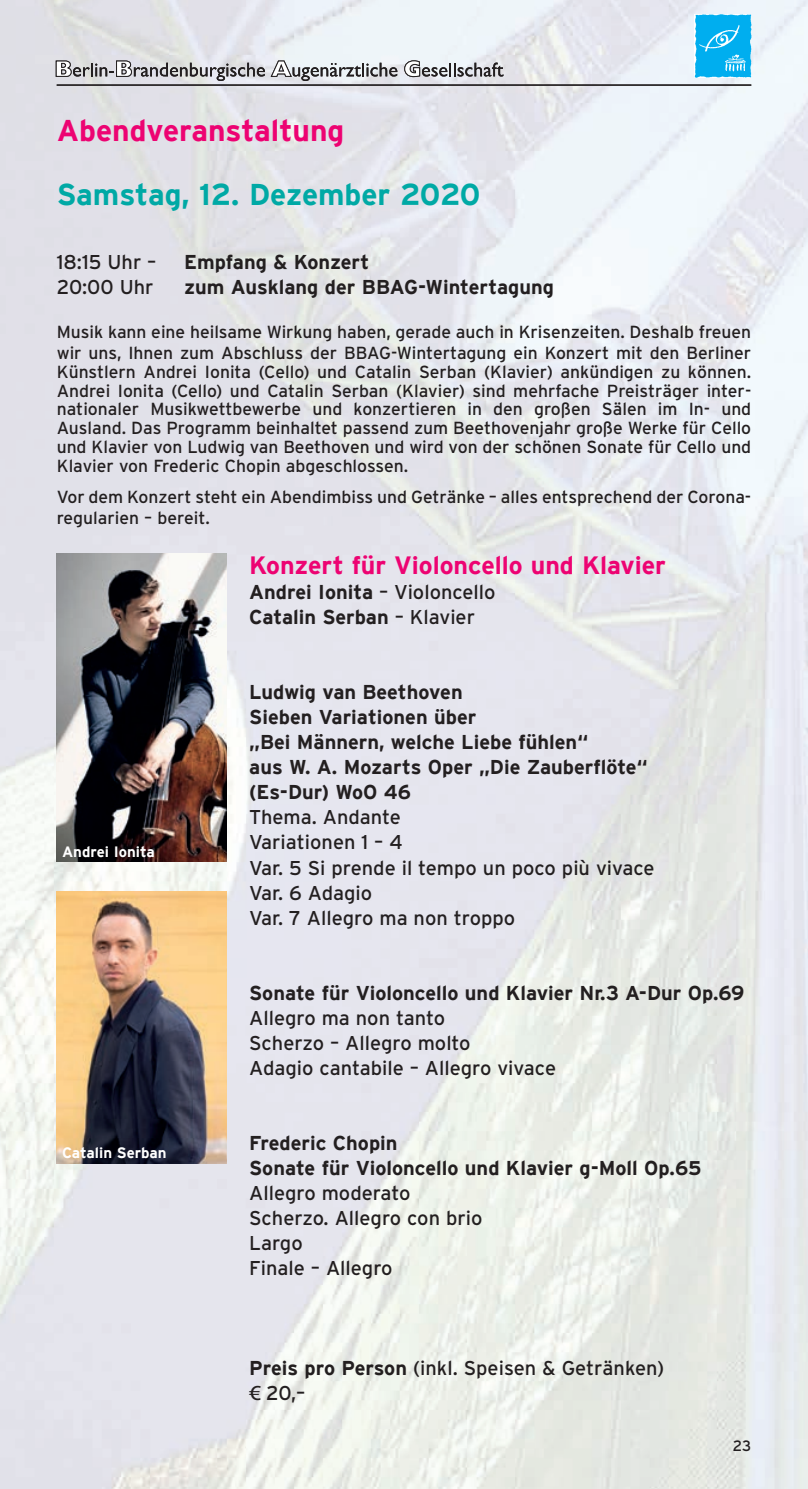
<style>
.page{position:relative;width:808px;height:1489px;background:#fff}
.page>*{position:absolute;margin:0;border:0;box-sizing:border-box;transform-origin:0 0}
.t1{font:700 30px "Interstate";color:#00a9a5}
.t2{font:700 30px "Interstate";color:#ed0372}
.t3{font:700 25px "Interstate";color:#ed0372}
.t4{font:700 20px/25px "Interstate";color:#231f20}
.t5{font:20px/25px "Interstate";color:#231f20}
.t6{font:17.5px/18.8px "Interstate";color:#231f20}
.t7{font:700 15px "Interstate";color:#fff}
.t8{font:15px "Interstate";color:#231f20}
.s1{font-weight:400}
.s2{font-weight:700}
.s3{font-family:"Linotype Euro Font Ato F"}
</style>
<div class="page">
<img style="left:0;top:0;width:808px;height:1488px">
<svg style="left:55px;top:60px;width:342px;height:21px;background:#b7b8bb"></svg>
<svg style="left:404px;top:60px;width:99px;height:17px;background:#acadb0"></svg>
<hr style="left:57px;top:84px;width:694px;height:2px;background:#231f20">
<img style="left:694px;top:14px;width:57px;height:63px">
<img style="left:57px;top:553px;width:170px;height:308px">
<img style="left:57px;top:891px;width:170px;height:272px">
<h1 class="t2" style="left:57px;top:113px;width:289px">Abendveranstaltung</h1>
<h1 class="t1" style="left:57px;top:178px;width:425px">Samstag, 12. Dezember 2020</h1>
<p class="t5" style="left:57px;top:249px;width:101px">18:15 Uhr –</p>
<p class="t4" style="left:184px;top:249px;width:187px">Empfang &amp; Konzert</p>
<p class="t5" style="left:57px;top:274px;width:98px">20:00 Uhr</p>
<p class="t4" style="left:184px;top:274px;width:371px">zum Ausklang der BBAG-Wintertagung</p>
<p class="t6" style="left:57px;top:321px;width:696px;line-height:21.2px">Musik kann eine heilsame Wirkung haben, gerade auch in Krisenzeiten. Deshalb freuen wir uns, Ihnen zum Abschluss der BBAG-Wintertagung ein Konzert mit den Berliner</p>
<p class="t6" style="left:57px;top:362px;width:696px;text-align:justify">Künstlern Andrei Ionita (Cello) und Catalin Serban (Klavier) ankündigen zu können.<br>Andrei Ionita (Cello) und Catalin Serban (Klavier) sind mehrfache Preisträger inter&shy;nationaler Musikwettbewerbe und konzertieren in den großen Sälen im In- und Ausland. Das Programm beinhaltet passend zum Beethovenjahr große Werke für Cello und Klavier von Ludwig van Beethoven und wird von der schönen Sonate für Cello und Klavier von Frederic Chopin abgeschlossen.</p>
<p class="t6" style="left:57px;top:486px;width:696px;line-height:21.2px">Vor dem Konzert steht ein Abendimbiss und Getränke – alles entsprechend der Corona&shy;regularien – bereit.</p>
<h2 class="t3" style="left:249px;top:551px;width:418px">Konzert für Violoncello und Klavier</h2>
<p class="t4" style="left:249px;top:579px;width:248px">Andrei Ionita <span class="s1">– Violoncello<br></span>Catalin Serban <span class="s1">– Klavier</span></p>
<p class="t7" style="left:62px;top:842px;width:94px">Andrei Ionita</p>
<p class="t7" style="left:62px;top:1144px;width:106px">Catalin Serban</p>
<p class="t4" style="left:249px;top:679px;width:400px">Ludwig van Beethoven<br>Sieben Variationen über<br>„Bei Männern, welche Liebe fühlen“<br>aus W. A. Mozarts Oper „Die Zauberflöte“ (Es-Dur) WoO 46</p>
<p class="t5" style="left:249px;top:804px;width:407px">Thema. Andante<br>Variationen 1 – 4<br>Var. 5 Si prende il tempo un poco più vivace<br>Var. 6 Adagio<br>Var. 7 Allegro ma non troppo</p>
<p class="t4" style="left:249px;top:979px;width:497px">Sonate fü r Violoncello und Klavier Nr.3 A-Dur Op.69</p>
<p class="t5" style="left:249px;top:1004px;width:308px">Allegro ma non tanto<br>Scherzo – Allegro molto<br>Adagio cantabile – Allegro vivace</p>
<p class="t4" style="left:249px;top:1129px;width:454px">Frederic Chopin<br>Sonate für Violoncello und Klavier g-Moll Op.65</p>
<p class="t5" style="left:249px;top:1179px;width:235px">Allegro moderato<br>Scherzo. Allegro con brio<br>Largo<br>Finale – Allegro</p>
<p class="t5" style="left:249px;top:1354px;width:416px"><span class="s2">Preis pro Person</span> (inkl. Speisen &amp; Getränken)<br><span class="s3">3</span> 20,–</p>
<p class="t8" style="left:733px;top:1437px;width:20px">23</p>
</div>
